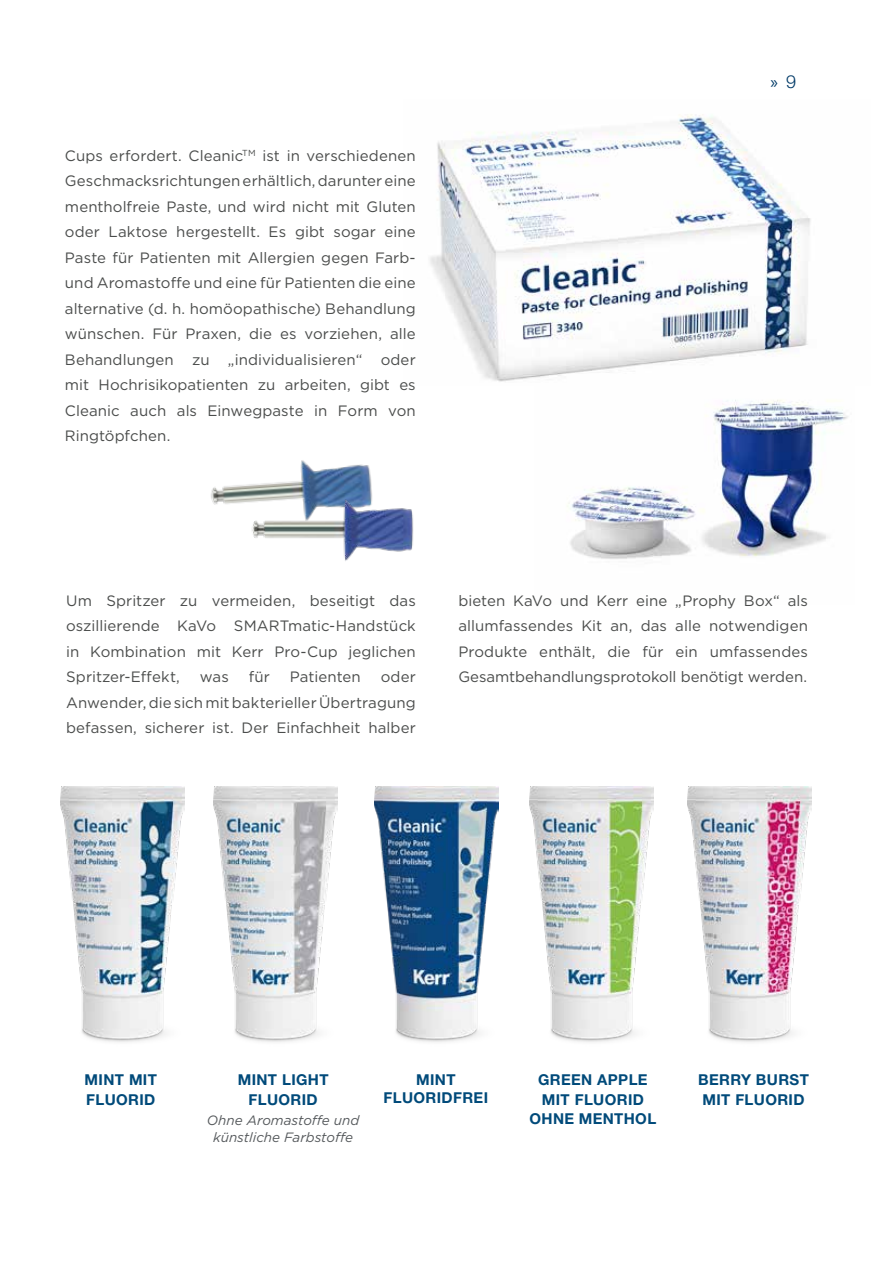
<style>
.page{position:relative;width:893px;height:1263px;background:#fff}
.page>*{position:absolute;margin:0;border:0;box-sizing:border-box;transform-origin:0 0}
.t1{font:18px "Myriad Pro";color:#003a67}
.t2{font:15px/25.5px "Gotham";letter-spacing:.005em;color:#4a4c4b;text-align:justify}
.t3{font:700 15px/19.5px "Helvetica Neue LT Std";letter-spacing:.025em;color:#004a7a;text-align:center}
.t4{font:italic 13.5px/16.2px "Gotham";color:#55595c;text-align:center}
.s1{font-family:"Helvetica Neue LT Std";font-weight:300}
</style>
<div class="page">
<img style="left:567px;top:400px;width:281px;height:159px">
<img style="left:430px;top:114px;width:381px;height:268px">
<img style="left:213px;top:467px;width:201px;height:94px">
<img style="left:61px;top:786px;width:124px;height:256px">
<img style="left:374px;top:786px;width:124px;height:256px">
<img style="left:530px;top:786px;width:124px;height:256px">
<img style="left:214px;top:786px;width:124px;height:256px">
<img style="left:687px;top:786px;width:124px;height:256px">
<p class="t2" style="left:65px;top:142px;width:352px">Cups erfordert. Cleanic<sup>TM</sup> ist in verschiedenen Geschmacksrichtungen erhältlich, darunter eine mentholfreie Paste, und wird nicht mit Gluten oder Laktose hergestellt. Es gibt sogar eine Paste für Patienten mit Allergien gegen Farb&shy;und Aromastoffe und eine für Patienten die eine alternative (d. h. homöopathische) Behandlung wünschen. Für Praxen, die es vorziehen, alle Behandlungen zu „individualisieren“ oder mit Hochrisikopatienten zu arbeiten, gibt es Cleanic auch als Einwegpaste in Form von Ringtöpfchen.</p>
<p class="t1" style="left:770px;top:72px;width:27px">» <span class="s1">9</span></p>
<p class="t2" style="left:66px;top:587px;width:351px">Um Spritzer zu vermeiden, beseitigt das oszillierende KaVo SMARTmatic-Handstück in Kombination mit Kerr Pro-Cup jeglichen Spritzer-Effekt,</p>
<p class="t2" style="left:200px;top:664px;width:31px">was</p>
<p class="t2" style="left:249px;top:664px;width:23px">für</p>
<p class="t2" style="left:290px;top:664px;width:72px">Patienten</p>
<p class="t2" style="left:66px;top:664px;width:351px;text-indent:315px">oder Anwender, die sich mit bakterieller Übertragung befassen, sicherer ist. Der Einfachheit halber</p>
<p class="t2" style="left:458px;top:587px;width:351px">bieten KaVo und Kerr eine „Prophy Box“ als allumfassendes Kit an, das alle notwendigen Produkte enthält, die für ein umfassendes Gesamtbehandlungsprotokoll benötigt werden.</p>
<p class="t3" style="left:85px;top:1070px;width:74px;text-align:left">MINT MIT<br>FLUORID</p>
<p class="t3" style="left:238px;top:1070px;width:92px">MINT LIGHT<br>FLUORID</p>
<p class="t4" style="left:207px;top:1112px;width:154px">Ohne Aromastoffe und künstliche Farbstoffe</p>
<p class="t3" style="left:383px;top:1071px;width:106px;line-height:18px">MINT<br>FLUORIDFREI</p>
<p class="t3" style="left:529px;top:1070px;width:128px">GREEN APPLE<br>MIT FLUORID<br>OHNE MENTHOL</p>
<p class="t3" style="left:698px;top:1070px;width:112px;text-align:left">BERRY BURST<br>MIT FLUORID</p>
</div>
